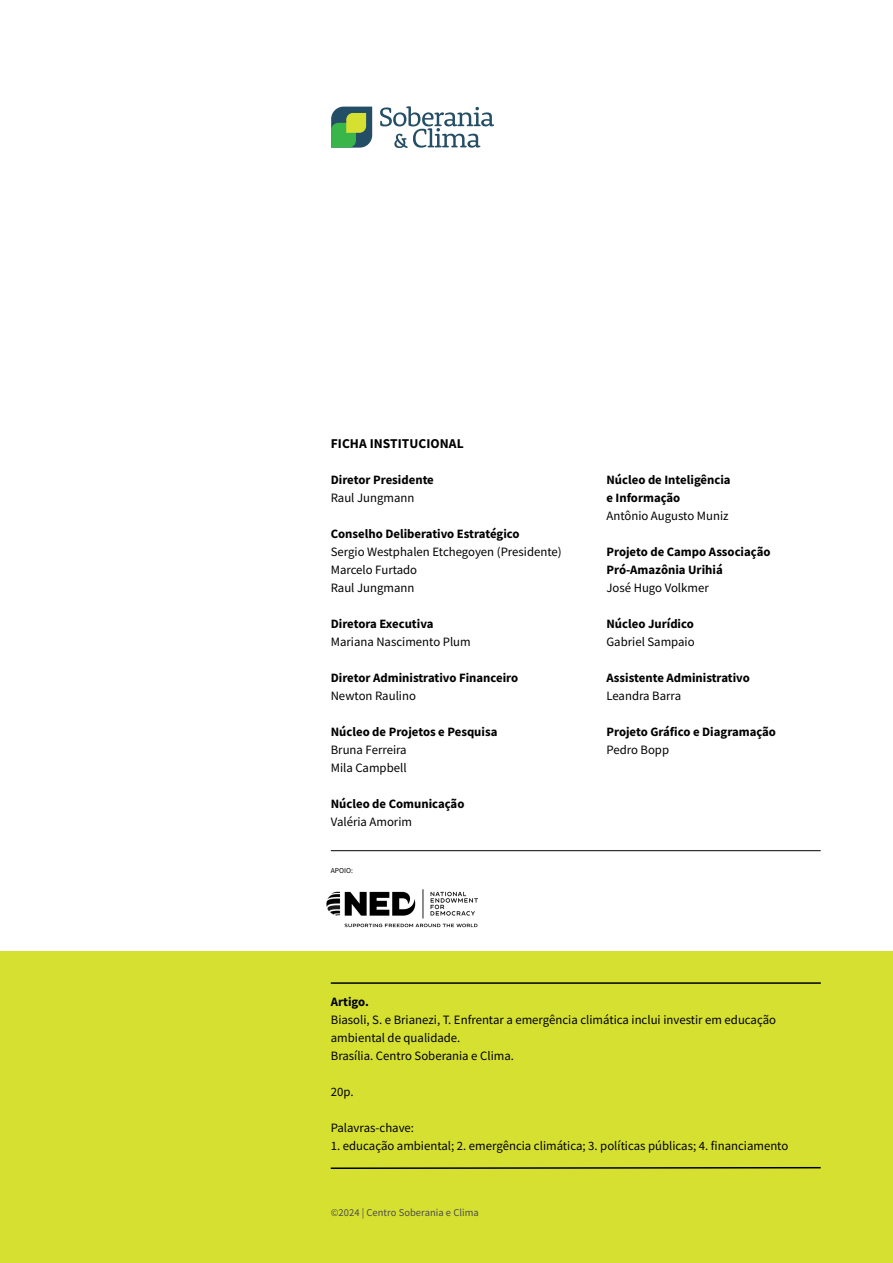
<style>
.page{position:relative;width:893px;height:1263px;background:#fff}
.page>*{position:absolute;margin:0;border:0;box-sizing:border-box;transform-origin:0 0}
.FICHA_títulos{font:700 13.5px "Source Sans Pro";letter-spacing:.005em;color:#000}
.FICHA_subtítulos{font:700 12.75px/18px "Source Sans Pro";color:#000}
.FICHA_ISSN{font:12.75px/18px "Source Sans Pro";color:#000}
.FICHA_texto{font:12.75px "Source Sans Pro";color:#000}
.FICHA_títulos-2{font:700 12.75px "Source Sans Pro";color:#000}
.FICHA_ISSN-2{font:700 12.75px "Source Sans Pro";color:#000}
.t1{font:10.5px "Source Sans Pro";letter-spacing:.005em;color:#4d4d4d}
.TÍTULOS_capítulos{font:7.5px "Source Sans Pro";letter-spacing:.005em;color:#000}
</style>
<div class="page">
<div style="left:0;top:951px;width:893px;height:312px;background:#d6e031"></div>
<hr style="left:331px;top:850px;width:490px;height:1px;background:#000">
<hr style="left:331px;top:982px;width:490px;height:2px;background:#000">
<svg style="left:330px;top:1166px;width:491px;height:3px"></svg>
<svg style="left:331px;top:107px;width:41px;height:41px;background:#5b9458"></svg>
<svg style="left:380px;top:106px;width:114px;height:42px"></svg>
<img style="left:326px;top:889px;width:152px;height:39px">
<p class="FICHA_títulos" style="left:331px;top:435px;width:134px">FICHA INSTITUCIONAL</p>
<p class="FICHA_títulos-2" style="left:331px;top:471px;width:105px">Diretor Presidente</p>
<p class="FICHA_texto" style="left:331px;top:490px;width:85px">Raul Jungmann</p>
<p class="FICHA_subtítulos" style="left:331px;top:525px;width:190px">Conselho Deliberativo Estratégico</p>
<p class="FICHA_texto" style="left:331px;top:544px;width:232px">Sergio Westphalen Etchegoyen (Presidente)</p>
<p class="FICHA_texto" style="left:331px;top:562px;width:88px">Marcelo Furtado</p>
<p class="FICHA_texto" style="left:331px;top:580px;width:85px">Raul Jungmann</p>
<p class="FICHA_subtítulos" style="left:331px;top:615px;width:104px">Diretora Executiva</p>
<p class="FICHA_texto" style="left:331px;top:634px;width:142px">Mariana Nascimento Plum</p>
<p class="FICHA_subtítulos" style="left:331px;top:669px;width:189px">Diretor Administrativo Financeiro</p>
<p class="FICHA_texto" style="left:331px;top:688px;width:87px">Newton Raulino</p>
<p class="FICHA_subtítulos" style="left:331px;top:723px;width:168px">Núcleo de Projetos e Pesquisa</p>
<p class="FICHA_texto" style="left:331px;top:742px;width:77px">Bruna Ferreira</p>
<p class="FICHA_texto" style="left:331px;top:760px;width:77px">Mila Campbell</p>
<p class="FICHA_subtítulos" style="left:331px;top:795px;width:135px">Núcleo de Comunicação</p>
<p class="FICHA_texto" style="left:331px;top:814px;width:83px">Valéria Amorim</p>
<p class="TÍTULOS_capítulos" style="left:331px;top:865px;width:24px">APOIO:</p>
<p class="FICHA_subtítulos" style="left:606px;top:471px;width:126px">Núcleo de Inteligência e Informação</p>
<p class="FICHA_texto" style="left:606px;top:508px;width:124px">Antônio Augusto Muniz</p>
<p class="FICHA_subtítulos" style="left:606px;top:543px;width:166px">Projeto de Campo Associação<br>Pró-Amazônia Urihiá</p>
<p class="FICHA_texto" style="left:606px;top:580px;width:104px">José Hugo Volkmer</p>
<p class="FICHA_subtítulos" style="left:606px;top:615px;width:89px">Núcleo Jurídico</p>
<p class="FICHA_texto" style="left:606px;top:634px;width:90px">Gabriel Sampaio</p>
<p class="FICHA_subtítulos" style="left:606px;top:669px;width:145px">Assistente Administrativo</p>
<p class="FICHA_texto" style="left:606px;top:688px;width:76px">Leandra Barra</p>
<p class="FICHA_subtítulos" style="left:606px;top:723px;width:171px">Projeto Gráfico e Diagramação</p>
<p class="FICHA_texto" style="left:606px;top:742px;width:64px">Pedro Bopp</p>
<p class="FICHA_ISSN-2" style="left:331px;top:993px;width:40px">Artigo.</p>
<p class="FICHA_ISSN" style="left:331px;top:1011px;width:447px">Biasoli, S. e Brianezi, T. Enfrentar a emergência climática inclui investir em educação ambiental de qualidade.</p>
<p class="FICHA_ISSN" style="left:331px;top:1047px;width:185px">Brasília. Centro Soberania e Clima.</p>
<p class="FICHA_ISSN" style="left:331px;top:1083px;width:24px">20p.</p>
<p class="FICHA_ISSN" style="left:331px;top:1119px;width:85px">Palavras-chave:</p>
<p class="FICHA_ISSN" style="left:331px;top:1137px;width:459px">1. educação ambiental; 2. emergência climática; 3. políticas públicas; 4. financiamento</p>
<p class="t1" style="left:331px;top:1205px;width:150px">©2024 | Centro Soberania e Clima</p>
</div>
